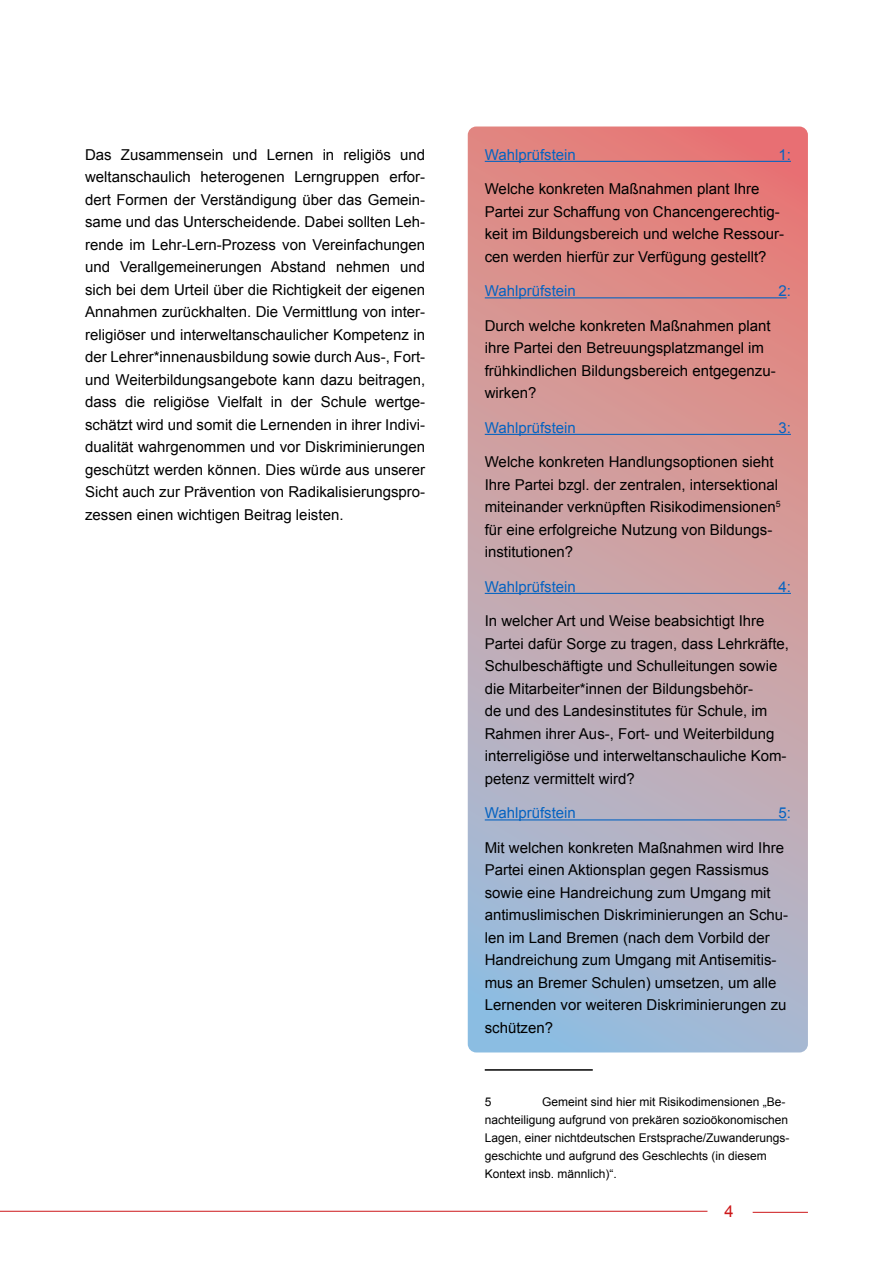
<style>
.page{position:relative;width:893px;height:1263px;background:#fff}
.page>*{position:absolute;margin:0;border:0;box-sizing:border-box;transform-origin:0 0}
.t1{font:16.5px "Arial";color:#cd1719}
.t2{font:15px/22.5px "Arial";color:#000}
.t3{font:15px "Arial";color:#0563c1}
.t4{font:12px/18px "Arial";color:#000}
</style>
<div class="page">
<hr style="left:753px;top:1212px;width:55px;height:1px;background:#cd1719">
<hr style="left:0;top:1211px;width:707px;height:1px;background:#cd1719">
<svg style="left:468px;top:126px;width:340px;height:926px;background:#c6a1a9"></svg>
<hr style="left:485px;top:161px;width:306px;height:1px;background:#0563c1">
<hr style="left:485px;top:297px;width:302px;height:1px;background:#0563c1">
<hr style="left:485px;top:434px;width:306px;height:1px;background:#0563c1">
<hr style="left:485px;top:593px;width:306px;height:1px;background:#0563c1">
<hr style="left:485px;top:819px;width:302px;height:1px;background:#0563c1">
<hr style="left:485px;top:1069px;width:108px;height:2px;background:#000">
<p class="t2" style="left:85px;top:143px;width:342px;text-align:justify">Das Zusammensein und Lernen in religiös und weltanschaulich heterogenen Lerngruppen erfor&shy;dert Formen der Verständigung über das Gemein&shy;same und das Unterscheidende. Dabei sollten Leh&shy;rende im Lehr-Lern-Prozess von Vereinfachungen und Verallgemeinerungen Abstand nehmen und sich bei dem Urteil über die Richtigkeit der eigenen Annahmen zurückhalten. Die Vermittlung von inter&shy;religiöser und interweltanschaulicher Kompetenz in der Lehrer*innenausbildung sowie durch Aus-, Fort&shy;und Weiterbildungsangebote kann dazu beitragen, dass die religiöse Vielfalt in der Schule wertge&shy;schätzt wird und somit die Lernenden in ihrer Indivi&shy;dualität wahrgenommen und vor Diskriminierungen geschützt werden können. Dies würde aus unserer Sicht auch zur Prävention von Radikalisierungspro&shy;zessen einen wichtigen Beitrag leisten.</p>
<p class="t3" style="left:485px;top:146px;width:93px">Wahlprüfstein</p>
<p class="t3" style="left:778px;top:146px;width:14px">1:</p>
<p class="t2" style="left:485px;top:178px;width:301px">Welche konkreten Maßnahmen plant Ihre Partei zur Schaffung von Chancengerechtig&shy;keit im Bildungsbereich und welche Ressour&shy;cen werden hierfür zur Verfügung gestellt?</p>
<p class="t3" style="left:485px;top:283px;width:93px">Wahlprüfstein</p>
<p class="t3" style="left:778px;top:283px;width:14px">2:</p>
<p class="t2" style="left:485px;top:314px;width:293px">Durch welche konkreten Maßnahmen plant ihre Partei den Betreuungsplatzmangel im frühkindlichen Bildungsbereich entgegenzu&shy;wirken?</p>
<p class="t3" style="left:485px;top:419px;width:93px">Wahlprüfstein</p>
<p class="t3" style="left:778px;top:419px;width:14px">3:</p>
<p class="t2" style="left:485px;top:451px;width:297px">Welche konkreten Handlungsoptionen sieht Ihre Partei bzgl. der zentralen, intersektional miteinander verknüpften Risikodimensionen<sup>5 </sup>für eine erfolgreiche Nutzung von Bildungs&shy;institutionen?</p>
<p class="t3" style="left:485px;top:578px;width:93px">Wahlprüfstein</p>
<p class="t3" style="left:778px;top:578px;width:14px">4:</p>
<p class="t2" style="left:485px;top:610px;width:306px">In welcher Art und Weise beabsichtigt Ihre Partei dafür Sorge zu tragen, dass Lehrkräfte, Schulbeschäftigte und Schulleitungen sowie die Mitarbeiter*innen der Bildungsbehör-<br>de und des Landesinstitutes für Schule, im Rahmen ihrer Aus-, Fort- und Weiterbildung interreligiöse und interweltanschauliche Kom&shy;petenz vermittelt wird?</p>
<p class="t3" style="left:485px;top:805px;width:93px">Wahlprüfstein</p>
<p class="t3" style="left:778px;top:805px;width:14px">5:</p>
<p class="t2" style="left:485px;top:836px;width:305px">Mit welchen konkreten Maßnahmen wird Ihre Partei einen Aktionsplan gegen Rassismus sowie eine Handreichung zum Umgang mit antimuslimischen Diskriminierungen an Schu&shy;len im Land Bremen (nach dem Vorbild der Handreichung zum Umgang mit Antisemitis&shy;mus an Bremer Schulen) umsetzen, um alle Lernenden vor weiteren Diskriminierungen zu schützen?</p>
<p class="t4" style="left:485px;top:1093px;width:306px;text-indent:57px">Gemeint sind hier mit Risikodimensionen „Be&shy;nachteiligung aufgrund von prekären sozioökonomischen Lagen, einer nichtdeutschen Erstsprache/Zuwanderungs&shy;geschichte und aufgrund des Geschlechts (in diesem Kontext insb. männlich)“.</p>
<p class="t4" style="left:485px;top:1093px;width:8px">5</p>
<p class="t1" style="left:724px;top:1201px;width:11px">4</p>
</div>
